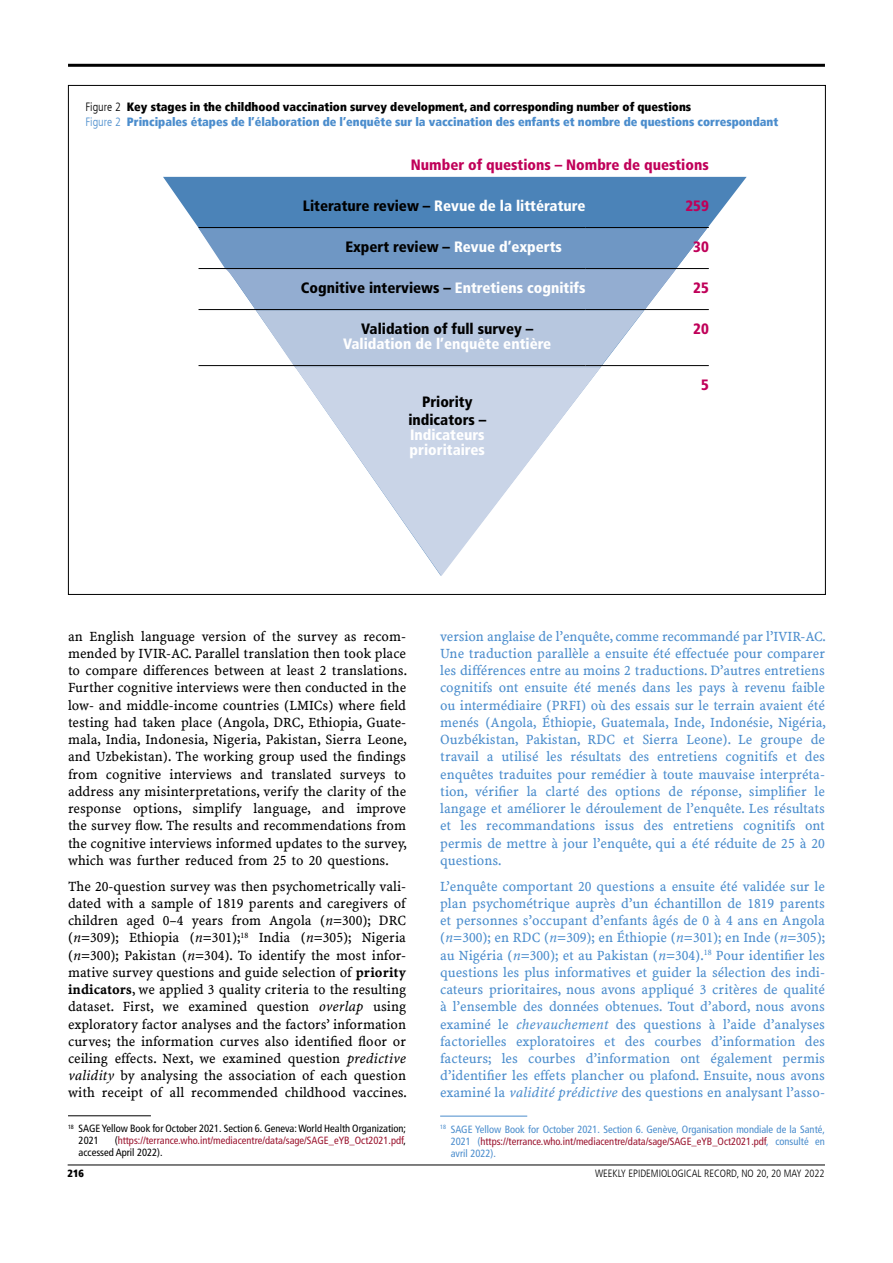
<style>
.page{position:relative;width:893px;height:1263px;background:#fff}
.page>*{position:absolute;margin:0;border:0;box-sizing:border-box;transform-origin:0 0}
.t1{font:900 condensed 15px "Frutiger";color:#fff}
.t2{font:900 condensed 15px "Frutiger";color:#000}
.t3{font:900 condensed 15px "Frutiger";color:#c00059}
.texte_F{font:14.25px/17.2px "Minion Web";color:#4b8dcd;text-align:justify}
.texte_A{font:14.25px/17.2px "Minion Web";color:#000;text-align:justify}
.t4{font:900 condensed 12px "Frutiger LT";color:#4b8dcd}
.t5{font:900 condensed 12px "Frutiger LT";color:#000}
.Note_filet_fr{font:condensed 10.5px/12px "Frutiger LT";color:#4b8dcd;text-align:justify}
.Note__filet_an{font:condensed 10.5px/12px "Frutiger LT";color:#9b152f}
.Note__filet_an-2{font:condensed 10.5px/12px "Frutiger LT";color:#000}
.t6{font:300 condensed 10.5px "Frutiger LT";color:#000}
.t7{font:900 condensed 10.5px "Frutiger LT";color:#000}
.s1{font-weight:300}
.s2{color:#000}
.s3{color:#fff}
.s4{font-family:"Minion It Web"}
.s5{font-family:"Minion Bd Web"}
.s6{color:#9b152f}
</style>
<div class="page">
<hr style="left:68px;top:1164px;width:757px;height:1px;background:#000">
<hr style="left:68px;top:64px;width:757px;height:3px;background:#000">
<svg style="left:163px;top:177px;width:584px;height:190px;fill:#4b83b8"></svg>
<svg style="left:199px;top:228px;width:508px;height:140px"></svg>
<svg style="left:295px;top:367px;width:305px;height:209px;fill:#c9d4e7"></svg>
<hr style="left:199px;top:227px;width:386px;height:1px;background:#000">
<hr style="left:585px;top:227px;width:124px;height:1px;background:#000">
<hr style="left:199px;top:268px;width:386px;height:1px;background:#000">
<hr style="left:585px;top:268px;width:124px;height:1px;background:#000">
<hr style="left:199px;top:309px;width:386px;height:1px;background:#000">
<hr style="left:585px;top:309px;width:124px;height:1px;background:#000">
<hr style="left:199px;top:365px;width:386px;height:1px;background:#000">
<hr style="left:585px;top:365px;width:124px;height:1px;background:#000">
<hr style="left:68px;top:1115px;width:83px;height:1px;background:#000">
<hr style="left:440px;top:1116px;width:87px;height:1px;background:#4b8dcd">
<p class="t5" style="left:85px;top:100px;width:607px"><span class="s1">Figure 2</span> Key stages in the childhood vaccination survey development, and corresponding number of questions</p>
<p class="t4" style="left:85px;top:115px;width:694px"><span class="s1">Figure 2</span> Principales étapes de l’élaboration de l’enquête sur la vaccination des enfants et nombre de questions correspondant</p>
<p class="t3" style="left:411px;top:155px;width:299px">Number of questions – Nombre de questions</p>
<p class="t1" style="left:303px;top:196px;width:284px"><span class="s2">Literature review –</span> Revue de la littérature</p>
<p class="t3" style="left:685px;top:196px;width:25px">259</p>
<p class="t1" style="left:345px;top:237px;width:218px"><span class="s2">Expert review –</span> Revue d’experts</p>
<p class="t3" style="left:693px;top:237px;width:17px">30</p>
<p class="t2" style="left:301px;top:278px;width:286px">Cognitive interviews – <span class="s3">Entretiens cognitifs</span></p>
<p class="t3" style="left:693px;top:278px;width:17px">25</p>
<p class="t2" style="left:361px;top:319px;width:174px">Validation of full survey –</p>
<p class="t1" style="left:343px;top:334px;width:210px">Validation de l’enquête entière</p>
<p class="t3" style="left:693px;top:319px;width:17px">20</p>
<p class="t2" style="left:422px;top:392px;width:52px">Priority</p>
<p class="t2" style="left:408px;top:410px;width:79px">indicators –</p>
<p class="t1" style="left:410px;top:425px;width:76px">Indicateurs</p>
<p class="t1" style="left:410px;top:440px;width:77px">prioritaires</p>
<p class="t3" style="left:701px;top:375px;width:9px">5</p>
<p class="texte_A" style="left:68px;top:627px;width:340px">an English language version of the survey as recom&shy;mended by IVIR-AC. Parallel translation then took place to compare differences between at least 2 translations.<br>Further cognitive interviews were then conducted in the low- and middle-income countries (LMICs) where field testing had taken place (Angola, DRC, Ethiopia, Guate&shy;mala, India, Indonesia, Nigeria, Pakistan, Sierra Leone, and Uzbekistan). The working group used the findings from cognitive interviews and translated surveys to address any misinterpretations, verify the clarity of the response options, simplify language, and improve the survey flow. The results and recommendations from the cognitive interviews informed updates to the survey, which was further reduced from 25 to 20 questions.</p>
<p class="texte_A" style="left:68px;top:877px;width:340px">The 20-question survey was then psychometrically vali&shy;dated with a sample of 1819 parents and caregivers of children aged 0–4 years from Angola (<span class="s4">n</span>=300); DRC (<span class="s4">n</span>=309); Ethiopia (<span class="s4">n</span>=301);<sup>18</sup> India (<span class="s4">n</span>=305); Nigeria (<span class="s4">n</span>=300); Pakistan (<span class="s4">n</span>=304). To identify the most infor&shy;mative survey questions and guide selection of <span class="s5">priority indicators</span>, we applied 3 quality criteria to the resulting dataset. First, we examined question <span class="s4">overlap</span> using exploratory factor analyses and the factors’ information curves; the information curves also identified floor or ceiling effects. Next, we examined question <span class="s4">predictive validity</span> by analysing the association of each question with receipt of all recommended childhood vaccines.</p>
<p class="texte_F" style="left:440px;top:627px;width:387px">version anglaise de l’enquête, comme recommandé par l’IVIR-AC.<br>Une traduction parallèle a ensuite été effectuée pour comparer les différences entre au moins 2 traductions. D’autres entretiens cognitifs ont ensuite été menés dans les pays à revenu faible ou intermédiaire (PRFI) où des essais sur le terrain avaient été menés (Angola, Éthiopie, Guatemala, Inde, Indonésie, Nigéria, Ouzbékistan, Pakistan, RDC et Sierra Leone). Le groupe de travail a utilisé les résultats des entretiens cognitifs et des enquêtes traduites pour remédier à toute mauvaise interpréta&shy;tion, vérifier la clarté des options de réponse, simplifier le langage et améliorer le déroulement de l’enquête. Les résultats et les recommandations issus des entretiens cognitifs ont permis de mettre à jour l’enquête, qui a été réduite de 25 à 20 questions.</p>
<p class="texte_F" style="left:440px;top:877px;width:386px">L’enquête comportant 20 questions a ensuite été validée sur le plan psychométrique auprès d’un échantillon de 1819 parents et personnes s’occupant d’enfants âgés de 0 à 4 ans en Angola (<span class="s4">n</span>=300); en RDC (<span class="s4">n</span>=309); en Éthiopie (<span class="s4">n</span>=301); en Inde (<span class="s4">n</span>=305); au Nigéria (<span class="s4">n</span>=300); et au Pakistan (<span class="s4">n</span>=304).<sup>18</sup> Pour identifier les questions les plus informatives et guider la sélection des indi&shy;cateurs prioritaires, nous avons appliqué 3 critères de qualité à l’ensemble des données obtenues. Tout d’abord, nous avons examiné le <span class="s4">chevauchement</span> des questions à l’aide d’analyses factorielles exploratoires et des courbes d’information des facteurs; les courbes d’information ont également permis d’identifier les effets plancher ou plafond. Ensuite, nous avons examiné la <span class="s4">validité prédictive</span> des questions en analysant l’asso-</p>
<p class="Note__filet_an-2" style="left:79px;top:1123px;width:329px;text-indent:-11px"><sup>18</sup> SAGE Yellow Book for October 2021. Section 6. Geneva: World Health Organization;<br>2021</p>
<p class="Note__filet_an" style="left:79px;top:1135px;width:329px;text-indent:36px"><span class="s2">(</span>https://terrance.who.int/mediacentre/data/sage/SAGE_eYB_Oct2021.pdf<span class="s2">, accessed April 2022).</span></p>
<p class="Note_filet_fr" style="left:451px;top:1123px;width:376px;text-indent:-11px"><sup>18</sup> SAGE Yellow Book for October 2021. Section 6. Genève, Organisation mondiale de la Santé, 2021 (<span class="s6">https://terrance.who.int/mediacentre/data/sage/SAGE_eYB_Oct2021.pdf</span>, consulté en avril 2022).</p>
<p class="t7" style="left:68px;top:1167px;width:18px">216</p>
<p class="t6" style="left:595px;top:1168px;width:231px">WEEKLY EPIDEMIOLOGICAL RECORD, NO 20, 20 MAY 2022</p>
</div>
